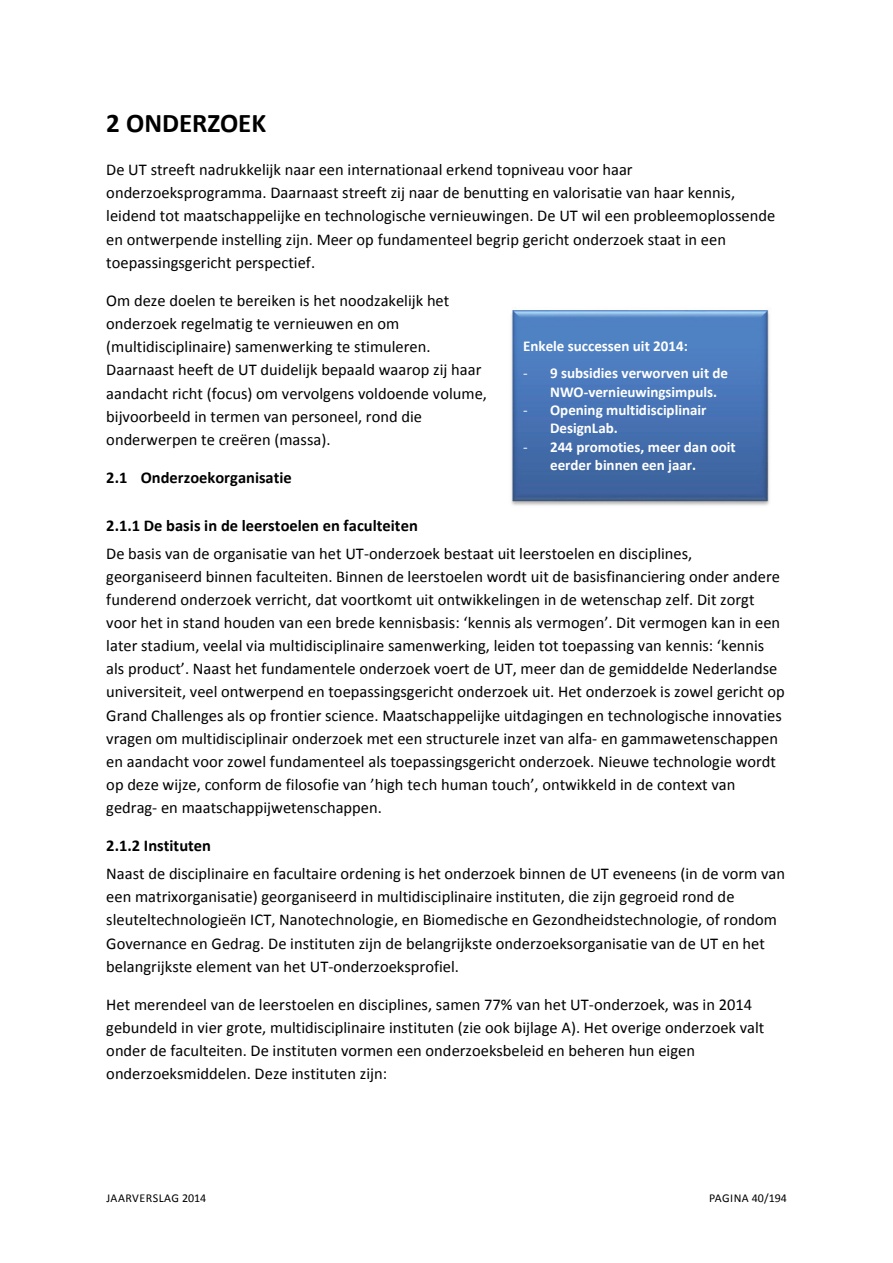
<style>
.page{position:relative;width:893px;height:1263px;background:#fff}
.page>*{position:absolute;margin:0;border:0;box-sizing:border-box;transform-origin:0 0}
.t1{font:700 27px "Calibri";color:#000}
.t2{font:16.5px/23.1px "Calibri";color:#000}
.t3{font:700 16.5px "Calibri";color:#000}
.t4{font:700 15px/18.3px "Calibri";color:#fff}
.t5{font:12px "Calibri";letter-spacing:.03em;color:#000}
.s1{font-weight:700}
.s2{font-weight:400}
</style>
<div class="page">
<img style="left:511px;top:310px;width:259px;height:196px">
<p class="t1" style="left:106px;top:106px;width:161px">2 ONDERZOEK</p>
<p class="t2" style="left:106px;top:158px;width:670px">De UT streeft nadrukkelijk naar een internationaal erkend topniveau voor haar onderzoeksprogramma. Daarnaast streeft zij naar de benutting en valorisatie van haar kennis, leidend tot maatschappelijke en technologische vernieuwingen. De UT wil een probleemoplossende en ontwerpende instelling zijn. Meer op fundamenteel begrip gericht onderzoek staat in een toepassingsgericht perspectief.</p>
<p class="t2" style="left:106px;top:289px;width:382px">Om deze doelen te bereiken is het noodzakelijk het onderzoek regelmatig te vernieuwen en om (multidisciplinaire) samenwerking te stimuleren.<br>Daarnaast heeft de UT duidelijk bepaald waarop zij haar aandacht richt (focus) om vervolgens voldoende volume, bijvoorbeeld in termen van personeel, rond die onderwerpen te creëren (massa).</p>
<p class="t3" style="left:106px;top:467px;width:187px">2.1 Onderzoekorganisatie</p>
<p class="t2" style="left:106px;top:511px;width:588px;line-height:27.8px"><span class="s1">2.1.1 De basis in de leerstoelen en faculteiten<br></span>De basis van de organisatie van het UT-onderzoek bestaat uit leerstoelen en disciplines,</p>
<p class="t2" style="left:106px;top:565px;width:680px">georganiseerd binnen faculteiten. Binnen de leerstoelen wordt uit de basisfinanciering onder andere funderend onderzoek verricht, dat voortkomt uit ontwikkelingen in de wetenschap zelf. Dit zorgt voor het in stand houden van een brede kennisbasis: ‘kennis als vermogen’. Dit vermogen kan in een later stadium, veelal via multidisciplinaire samenwerking, leiden tot toepassing van kennis: ‘kennis als product’. Naast het fundamentele onderzoek voert de UT, meer dan de gemiddelde Nederlandse universiteit, veel ontwerpend en toepassingsgericht onderzoek uit. Het onderzoek is zowel gericht op Grand Challenges als op frontier science. Maatschappelijke uitdagingen en technologische innovaties vragen om multidisciplinair onderzoek met een structurele inzet van alfa- en gammawetenschappen en aandacht voor zowel fundamenteel als toepassingsgericht onderzoek. Nieuwe technologie wordt op deze wijze, conform de filosofie van ’high tech human touch’, ontwikkeld in de context van gedrag- en maatschappijwetenschappen.</p>
<p class="t2" style="left:106px;top:832px;width:680px;line-height:27.6px"><span class="s1">2.1.2 Instituten<br></span>Naast de disciplinaire en facultaire ordening is het onderzoek binnen de UT eveneens (in de vorm van</p>
<p class="t2" style="left:106px;top:885px;width:672px">een matrixorganisatie) georganiseerd in multidisciplinaire instituten, die zijn gegroeid rond de sleuteltechnologieën ICT, Nanotechnologie, en Biomedische en Gezondheidstechnologie, of rondom Governance en Gedrag. De instituten zijn de belangrijkste onderzoeksorganisatie van de UT en het belangrijkste element van het UT-onderzoeksprofiel.</p>
<p class="t2" style="left:106px;top:993px;width:660px">Het merendeel van de leerstoelen en disciplines, samen 77% van het UT-onderzoek, was in 2014 gebundeld in vier grote, multidisciplinaire instituten (zie ook bijlage A). Het overige onderzoek valt onder de faculteiten. De instituten vormen een onderzoeksbeleid en beheren hun eigen onderzoeksmiddelen. Deze instituten zijn:</p>
<p class="t4" style="left:523px;top:337px;width:166px">Enkele successen uit 2014:</p>
<p class="t4" style="left:550px;top:364px;width:180px;text-indent:-27px"><span class="s2">-</span> 9 subsidies verworven uit de<br>NWO-vernieuwingsimpuls.</p>
<p class="t4" style="left:550px;top:401px;width:158px;text-indent:-27px"><span class="s2">-</span> Opening multidisciplinair<br>DesignLab.</p>
<p class="t4" style="left:550px;top:437px;width:187px;text-indent:-27px"><span class="s2">-</span> 244 promoties, meer dan ooit eerder binnen een jaar.</p>
<p class="t5" style="left:107px;top:1190px;width:101px">JAARVERSLAG 2014</p>
<p class="t5" style="left:709px;top:1190px;width:79px">PAGINA 40/194</p>
</div>
